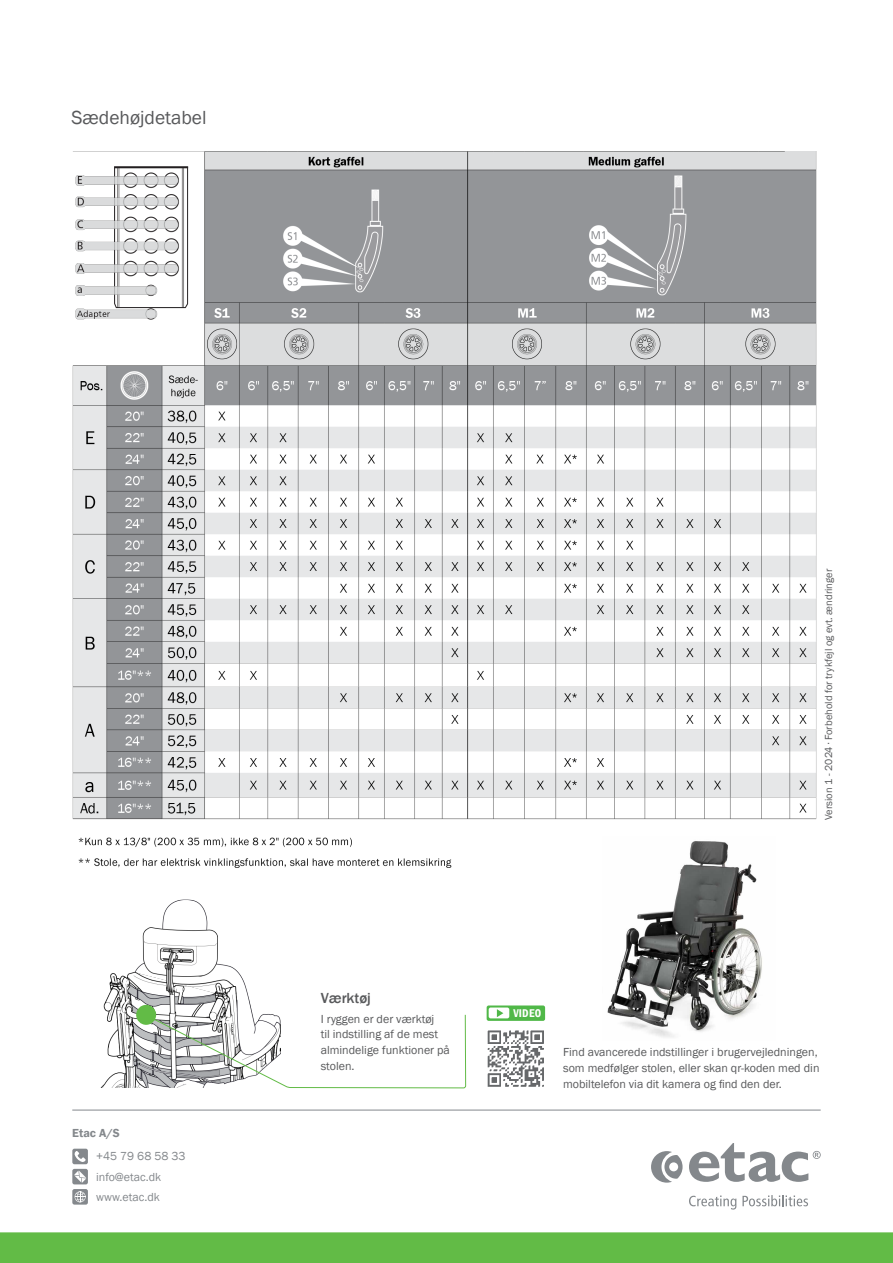
<style>
.page{position:relative;width:893px;height:1263px;background:#fff}
.page>*{position:absolute;margin:0;border:0;box-sizing:border-box;transform-origin:0 0}
.t1{font:19.5px "Franklin Gothic";color:#58595b}
.t2{font:500 15px "Franklin Gothic";color:#58595b}
.t3{font:12px/15.8px "Franklin Gothic";color:#58595b}
.t4{font:12px/20.2px "Franklin Gothic";color:#84888c}
.t5{font:600 12px "Franklin Gothic";color:#84888c}
.t6{font:600 condensed 11.55px "Franklin Gothic";letter-spacing:.02em;color:#fff}
.t7{font:10.5px "Franklin Gothic";color:#58595b}
</style>
<div class="page">
<div style="left:0;top:1232px;width:893px;height:31px;background:#62bb46"></div>
<hr style="left:72px;top:1110px;width:749px;height:1px;background:#84888c">
<svg style="left:689px;top:1143px;width:132px;height:39px"></svg>
<svg style="left:651px;top:1151px;width:32px;height:32px"></svg>
<svg style="left:689px;top:1195px;width:47px;height:14px"></svg>
<svg style="left:742px;top:1195px;width:66px;height:11px"></svg>
<img style="left:72px;top:151px;width:745px;height:717px">
<img style="left:101px;top:899px;width:152px;height:188px">
<svg style="left:150px;top:1014px;width:316px;height:74px"></svg>
<div style="left:136px;top:1005px;width:20px;height:20px;background:#62bb46;border-radius:50%"></div>
<img style="left:602px;top:837px;width:173px;height:200px">
<svg style="left:487px;top:1031px;width:57px;height:56px"></svg>
<svg style="left:488px;top:1030px;width:56px;height:20px"></svg>
<svg style="left:488px;top:1073px;width:13px;height:14px"></svg>
<div style="left:487px;top:1005px;width:58px;height:16px;background:#50b848;border-radius:2px"></div>
<div style="left:489px;top:1007px;width:20px;height:11px;background:#fff;border-radius:2px"></div>
<svg style="left:497px;top:1009px;width:6px;height:8px"></svg>
<div style="left:72px;top:1149px;width:16px;height:15px;background:#84888c;border-radius:2px"></div>
<svg style="left:74px;top:1151px;width:12px;height:11px"></svg>
<div style="left:72px;top:1169px;width:16px;height:15px;background:#84888c;border-radius:2px"></div>
<svg style="left:74px;top:1170px;width:12px;height:13px"></svg>
<div style="left:72px;top:1189px;width:16px;height:15px;background:#84888c;border-radius:2px"></div>
<svg style="left:75px;top:1191px;width:11px;height:11px"></svg>
<h1 class="t1" style="left:71px;top:106px;width:137px">Sædehøjdetabel</h1>
<p class="t5" style="left:72px;top:1125px;width:49px">Etac A/S</p>
<p class="t4" style="left:96px;top:1146px;width:91px">+45 79 68 58 33 info@etac.dk www.etac.dk</p>
<p class="t7" style="left:822px;top:820px;width:253px;rotate:-90deg">Version 1 - 2024 ∙ Forbehold for trykfejl og evt. ændringer</p>
<p class="t2" style="left:321px;top:988px;width:52px">Værktøj</p>
<p class="t3" style="left:321px;top:1011px;width:131px">I ryggen er der værktøj<br>til indstilling af de mest almindelige funktioner på stolen.</p>
<p class="t6" style="left:513px;top:1006px;width:29px">VIDEO</p>
<p class="t3" style="left:563px;top:1044px;width:258px">Find avancerede indstillinger i brugervejledningen, som medfølger stolen, eller skan qr-koden med din mobiltelefon via dit kamera og find den der.</p>
</div>
